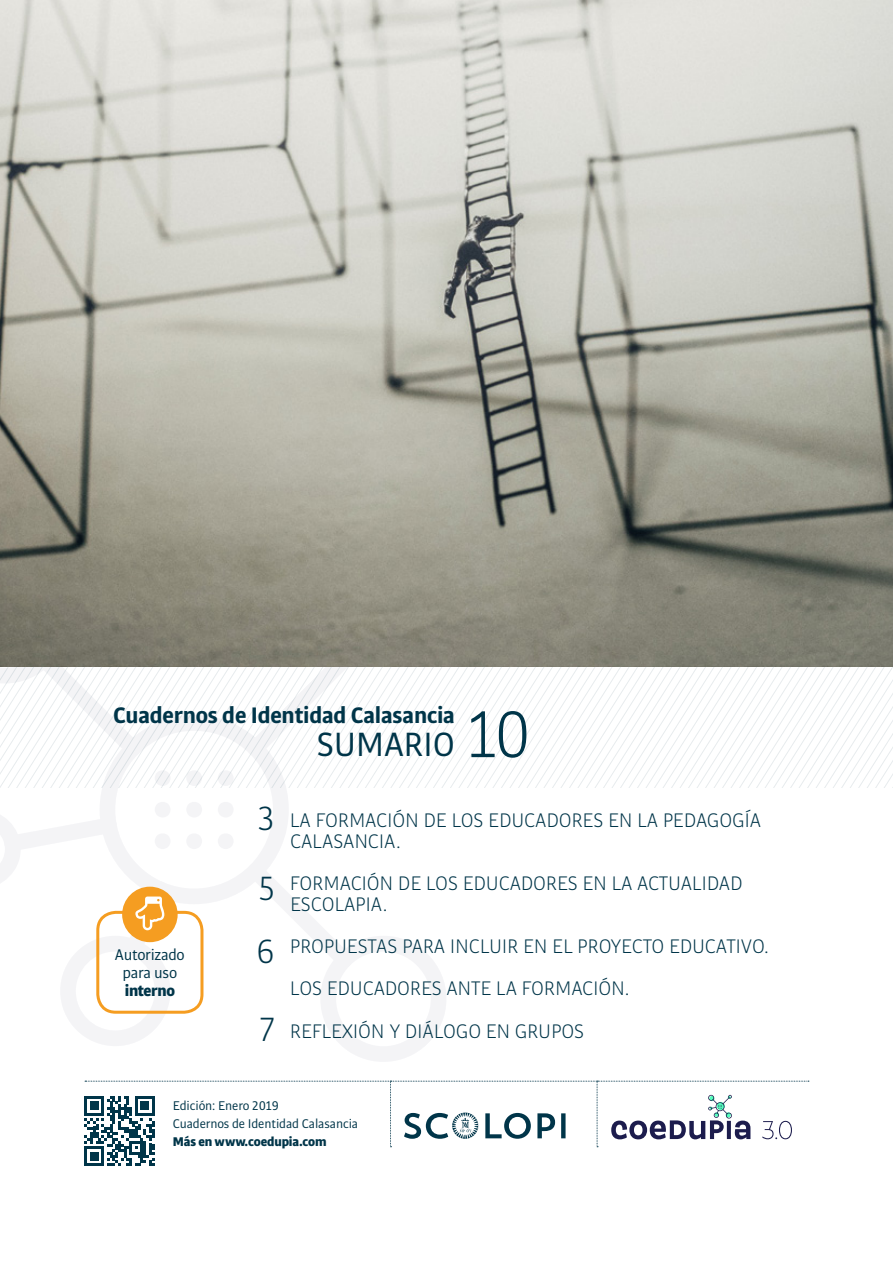
<style>
.page{position:relative;width:893px;height:1263px;background:#fff}
.page>*{position:absolute;margin:0;border:0;box-sizing:border-box;transform-origin:0 0}
.t1{font:300 70.5px "Bulo";color:#003549}
.t2{font:36px "Bulo";letter-spacing:-.01em;color:#003549}
.t3{font:300 36px/77.4px "Bulo";color:#003549}
.t4{font:700 24px "Bulo";letter-spacing:-.01em;color:#003549}
.t5{font:300 21px/21px "Bulo";letter-spacing:-.01em;color:#003549}
.t6{font:16.5px/18px "Bulo";letter-spacing:-.02em;color:#003549;text-align:center}
.t7{font:900 16.5px "Bulo";letter-spacing:-.02em;color:#003549}
.t8{font:13.5px/17.7px "Bulo";letter-spacing:-.01em;color:#003549}
.t9{font:900 13.5px "Bulo";letter-spacing:-.01em;color:#003549}
</style>
<div class="page">
<svg style="left:637px;top:666px;width:256px;height:121px"></svg>
<svg style="left:84px;top:1081px;width:725px;height:85px"></svg>
<svg style="left:0;top:666px;width:446px;height:395px"></svg>
<img style="left:0;top:0;width:893px;height:666px">
<p class="t4" style="left:113px;top:700px;width:343px">Cuadernos de Identidad Calasancia</p>
<h2 class="t2" style="left:317px;top:722px;width:140px">SUMARIO</h2>
<h1 class="t1" style="left:467px;top:691px;width:66px">10</h1>
<p class="t6" style="left:115px;top:945px;width:71px">Autorizado para uso</p>
<p class="t7" style="left:125px;top:980px;width:52px">interno</p>
<h2 class="t3" style="left:258px;top:779px;width:18px">3</h2>
<h2 class="t3" style="left:259px;top:849px;width:18px">5</h2>
<h2 class="t3" style="left:256px;top:912px;width:20px">6<br>7</h2>
<p class="t5" style="left:290px;top:809px;width:473px">LA FORMACIÓN DE LOS EDUCADORES EN LA PEDAGOGÍA<br>CALASANCIA.</p>
<p class="t5" style="left:290px;top:872px;width:454px">FORMACIÓN DE LOS EDUCADORES EN LA ACTUALIDAD<br>ESCOLAPIA.</p>
<p class="t5" style="left:290px;top:925px;width:481px;line-height:42.3px">PROPUESTAS PARA INCLUIR EN EL PROYECTO EDUCATIVO.<br>LOS EDUCADORES ANTE LA FORMACIÓN.<br>REFLEXIÓN Y DIÁLOGO EN GRUPOS</p>
<p class="t8" style="left:173px;top:1097px;width:187px">Edición: Enero 2019<br>Cuadernos de Identidad Calasancia</p>
<p class="t9" style="left:173px;top:1132px;width:155px">Más en www.coedupia.com</p>
</div>
